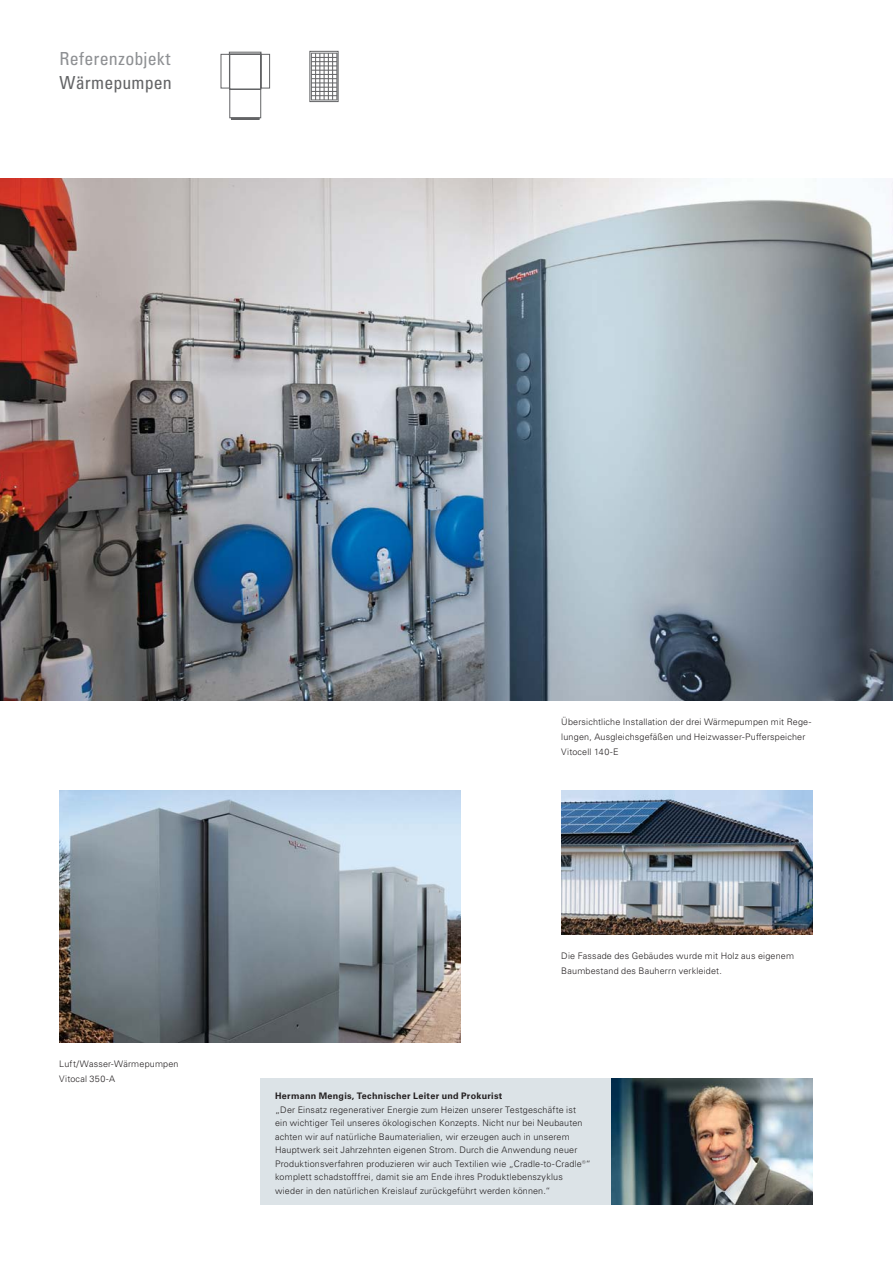
<style>
.page{position:relative;width:893px;height:1263px;background:#fff}
.page>*{position:absolute;margin:0;border:0;box-sizing:border-box;transform-origin:0 0}
.t1{font:condensed 18px "Univers LTCYR 57";letter-spacing:.015em;color:#8e9093}
.t2{font:condensed 18px "Univers LTCYR 57";letter-spacing:.005em;color:#636466}
.t3{font:300 9px/13.5px "Univers LTCYR 45";letter-spacing:.02em;color:#231f20}
.t4{font:700 9px "Univers LTCYR 65";letter-spacing:.035em;color:#231f20}
</style>
<div class="page">
<img style="left:59px;top:791px;width:402px;height:252px">
<img style="left:0;top:179px;width:893px;height:522px">
<img style="left:561px;top:791px;width:251px;height:144px">
<div style="left:260px;top:1079px;width:369px;height:126px;background:#dce3e7"></div>
<img style="left:611px;top:1079px;width:201px;height:126px">
<svg style="left:220px;top:51px;width:119px;height:68px"></svg>
<div style="left:231px;top:117px;width:28px;height:3px;border:1px solid #636466"></div>
<h1 class="t1" style="left:60px;top:50px;width:113px">Referenzobjekt</h1>
<h1 class="t2" style="left:60px;top:74px;width:114px">Wärmepumpen</h1>
<p class="t3" style="left:59px;top:1057px;width:121px;line-height:15px">Luft/Wasser-Wärmepumpen<br>Vitocal 350-A</p>
<p class="t3" style="left:561px;top:715px;width:252px;line-height:15px">Übersichtliche Installation der drei Wärmepumpen mit Rege&shy;lungen, Ausgleichsgefäßen und Heizwasser-Puffer speicher<br>Vitocell 140-E</p>
<p class="t3" style="left:561px;top:949px;width:234px;line-height:15px">Die Fassade des Gebäudes wurde mit Holz aus eigenem<br>Baumbestand des Bauherrn verkleidet.</p>
<p class="t4" style="left:275px;top:1093px;width:229px">Hermann Mengis, Technischer Leiter und Prokurist</p>
<p class="t3" style="left:275px;top:1104px;width:317px">„Der Einsatz regenerativer Energie zum Heizen unserer Testgeschäfte ist<br>ein wichtiger Teil unseres ökologischen Konzepts. Nicht nur bei Neubauten achten wir auf natürliche Baumaterialien, wir erzeugen auch in unserem Hauptwerk seit Jahrzehnten eigenen Strom. Durch die Anwendung neuer Produktionsverfahren produzieren wir auch Textilien wie „Cradle-to-Cradle®“ komplett schadstofffrei, damit sie am Ende ihres Produktlebenszyklus wieder in den natürlichen Kreislauf zurückgeführt werden können.“</p>
</div>
